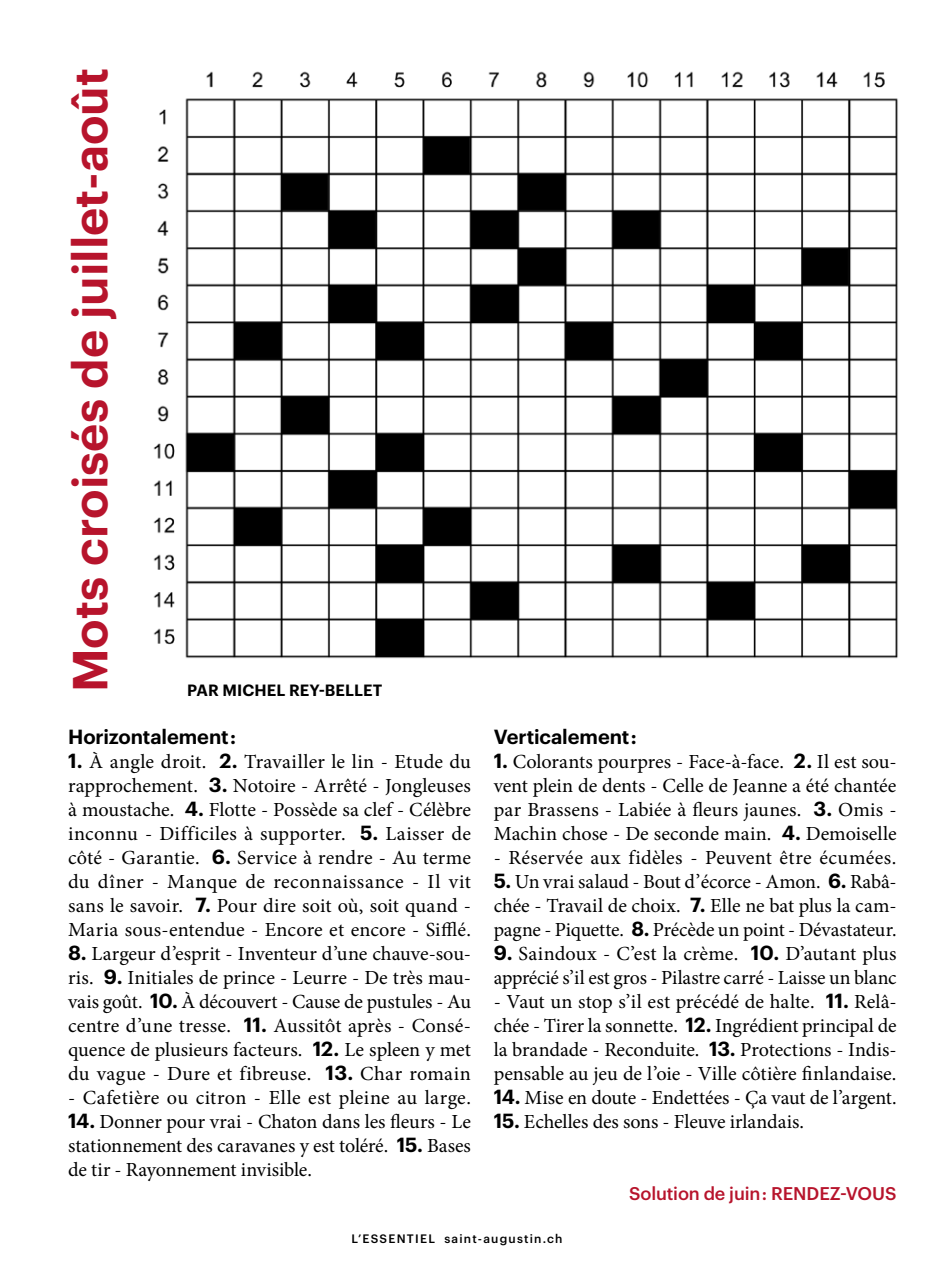
<style>
.page{position:relative;width:942px;height:1276px;background:#fff}
.page>*{position:absolute;margin:0;border:0;box-sizing:border-box;transform-origin:0 0}
.t1{font:600 48px "Graphik";color:#b7142c}
.t2{font:20px/24px "Minion Pro";color:#000;text-align:justify}
.t3{font:600 20px "Graphik";letter-spacing:-.005em;color:#000}
.t4{font:500 18px "Graphik";letter-spacing:-.01em;color:#b7142c}
.t5{font:600 16px "Graphik";letter-spacing:.005em;color:#000}
.t6{font:500 12px "Graphik";letter-spacing:.1em;color:#000}
.s1{font-family:"Graphik";font-weight:600}
</style>
<div class="page">
<img style="left:153px;top:71px;width:745px;height:588px">
<h1 class="t1" style="left:53px;top:692px;width:625px;rotate:-90deg">Mots croisés de juillet-août</h1>
<p class="t5" style="left:187px;top:678px;width:196px">PAR MICHEL REY-BELLET</p>
<p class="t3" style="left:68px;top:721px;width:169px">Horizontalement :</p>
<p class="t2" style="left:68px;top:750px;width:404px"><span class="s1">1.</span> À angle droit. <span class="s1">2.</span> Travailler le lin - Etude du rapprochement. <span class="s1">3.</span> Notoire - Arrêté - Jongleuses à moustache. <span class="s1">4.</span> Flotte - Possède sa clef - Célèbre inconnu - Difficiles à supporter. <span class="s1">5.</span> Laisser de côté - Garantie. <span class="s1">6.</span> Service à rendre - Au terme du dîner - Manque de reconnaissance - Il vit sans le savoir. <span class="s1">7.</span> Pour dire soit où, soit quand - Maria sous-entendue - Encore et encore - Sifflé.</p>
<p class="t2" style="left:68px;top:942px;width:404px"><span class="s1">8.</span> Largeur d’esprit - Inventeur d’une chauve-sou&shy;ris. <span class="s1">9.</span> Initiales de prince - Leurre - De très mau&shy;vais goût. <span class="s1">10.</span> À découvert - Cause de pustules - Au centre d’une tresse. <span class="s1">11.</span> Aussitôt après - Consé&shy;quence de plusieurs facteurs. <span class="s1">12.</span> Le spleen y met du vague - Dure et fibreuse. <span class="s1">13.</span> Char romain</p>
<p class="t2" style="left:68px;top:1086px;width:404px">- Cafetière ou citron - Elle est pleine au large.</p>
<p class="t2" style="left:68px;top:1110px;width:404px"><span class="s1">14.</span> Donner pour vrai - Chaton dans les fleurs - Le stationnement des caravanes y est toléré. <span class="s1">15.</span> Bases de tir - Rayonnement invisible.</p>
<p class="t3" style="left:493px;top:721px;width:145px">Verticalement :</p>
<p class="t2" style="left:493px;top:750px;width:404px"><span class="s1">1.</span> Colorants pourpres - Face-à-face. <span class="s1">2.</span> Il est sou&shy;vent plein de dents - Celle de Jeanne a été chantée par Brassens - Labiée à fleurs jaunes. <span class="s1">3.</span> Omis - Machin chose - De seconde main. <span class="s1">4.</span> Demoiselle</p>
<p class="t2" style="left:493px;top:846px;width:404px">- Réservée aux fidèles - Peuvent être écumées.</p>
<p class="t2" style="left:493px;top:870px;width:404px"><span class="s1">5.</span> Un vrai salaud - Bout d’écorce - Amon. <span class="s1">6.</span> Rabâ&shy;chée - Travail de choix. <span class="s1">7.</span> Elle ne bat plus la cam&shy;pagne - Piquette. <span class="s1">8.</span> Précède un point - Dévastateur.</p>
<p class="t2" style="left:493px;top:942px;width:404px"><span class="s1">9.</span> Saindoux - C’est la crème. <span class="s1">10.</span> D’autant plus apprécié s’il est gros - Pilastre carré - Laisse un blanc</p>
<p class="t2" style="left:493px;top:990px;width:404px">- Vaut un stop s’il est précédé de halte. <span class="s1">11.</span> Relâ&shy;chée - Tirer la sonnette. <span class="s1">12.</span> Ingrédient principal de la brandade - Reconduite. <span class="s1">13.</span> Protections - Indis&shy;pensable au jeu de l’oie - Ville côtière finlandaise.</p>
<p class="t2" style="left:493px;top:1086px;width:404px"><span class="s1">14.</span> Mise en doute - Endettées - Ça vaut de l’argent.</p>
<p class="t2" style="left:493px;top:1110px;width:312px"><span class="s1">15.</span> Echelles des sons - Fleuve irlandais.</p>
<p class="t4" style="left:629px;top:1180px;width:268px">Solution de juin : RENDEZ-VOUS</p>
<p class="t6" style="left:351px;top:1229px;width:212px">L’ESSENTIEL saint-augustin.ch</p>
</div>
